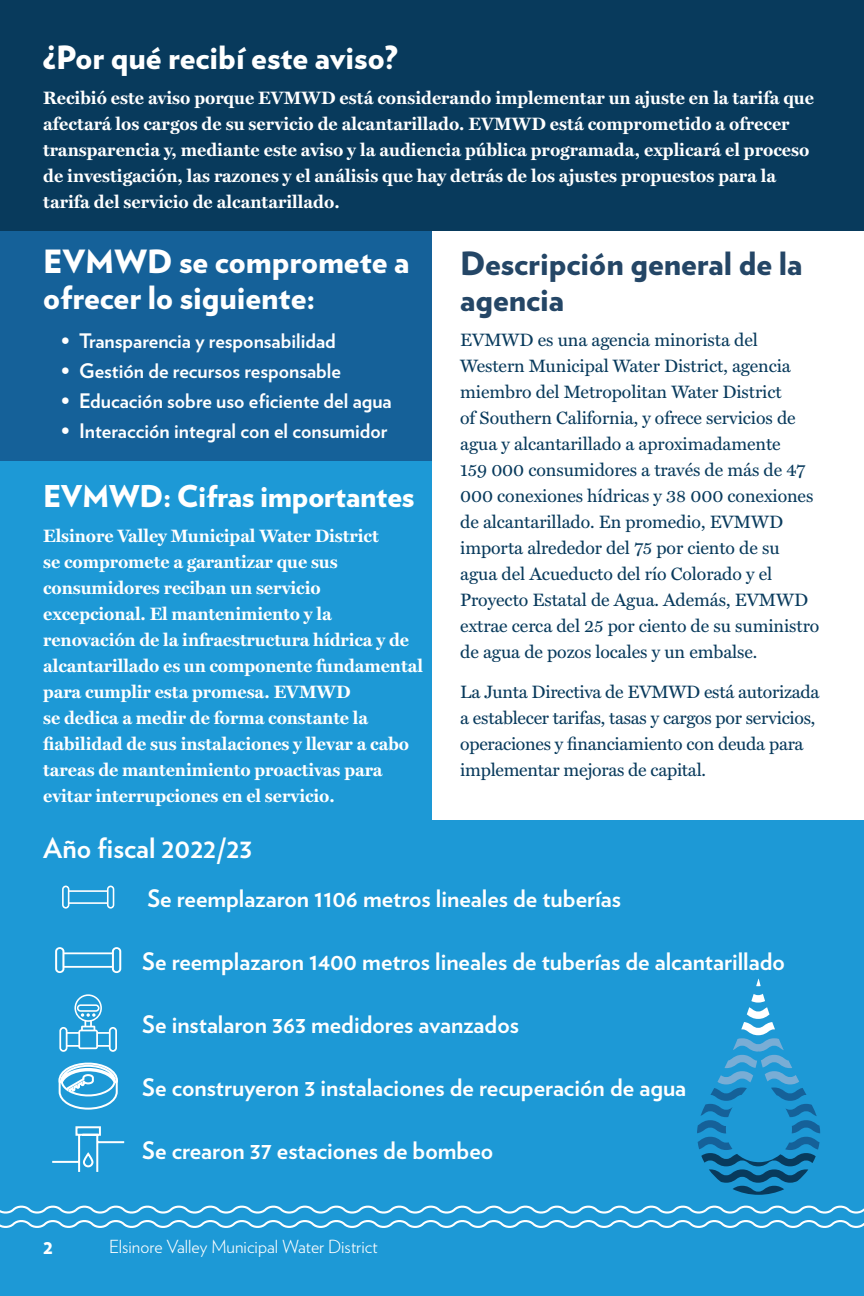
<style>
.page{position:relative;width:864px;height:1296px;background:#fff}
.page>*{position:absolute;margin:0;border:0;box-sizing:border-box;transform-origin:0 0}
.Heading_White{font:900 32px/36px "Verlag";color:#fff}
.Heading_Pipeline{font:900 32px/36px "Verlag";color:#244666}
.Heading_White-2{font:900 30px "Verlag";letter-spacing:-.01em;color:#fff}
.Subheading_White{font:700 28px "Verlag";color:#fff}
.Subheading_White-2{font:700 24px "Verlag";color:#fff}
.t1{font:700 20px "Verlag";color:#fff}
.t2{font:900 20px "Verlag";color:#fff}
.Body_Text_Bold_White{font:700 18px/26px "Miller Text";letter-spacing:-.005em;color:#fff}
.Body_Text_Pipeline{font:18px/26px "Miller Text";letter-spacing:-.005em;color:#083a5c}
.t3{font:300 18px "Verlag";color:#fff}
</style>
<div class="page">
<hr style="left:863px;top:0;width:1px;height:1296px;background:#d3e2f0">
<div style="left:0;top:230px;width:432px;height:231px;background:#156199"></div>
<div style="left:0;top:821px;width:864px;height:475px;background:#1d99d6"></div>
<div style="left:0;top:0;width:864px;height:230px;background:#083a5c"></div>
<div style="left:0;top:461px;width:432px;height:360px;background:#1d99d6"></div>
<svg style="left:62px;top:886px;width:52px;height:23px"></svg>
<svg style="left:55px;top:947px;width:66px;height:26px"></svg>
<svg style="left:59px;top:994px;width:58px;height:58px"></svg>
<svg style="left:58px;top:1062px;width:60px;height:48px"></svg>
<svg style="left:52px;top:1126px;width:73px;height:46px"></svg>
<svg style="left:756px;top:979px;width:5px;height:7px"></svg>
<svg style="left:697px;top:994px;width:123px;height:201px"></svg>
<svg style="left:0;top:1205px;width:864px;height:23px"></svg>
<p class="Heading_White" style="left:43px;top:38px;width:356px">¿Por qué recibí este aviso?</p>
<p class="Body_Text_Bold_White" style="left:43px;top:84px;width:772px">Recibió este aviso porque EVMWD está considerando implementar un ajuste en la tarifa que afectará los cargos de su servicio de alcantarillado. EVMWD está comprometido a ofrecer transparencia y, mediante este aviso y la audiencia pública programada, explicará el proceso de investigación, las razones y el análisis que hay detrás de los ajustes propuestos para la tarifa del servicio de alcantarillado.</p>
<p class="Heading_White" style="left:43px;top:242px;width:368px">EVMWD se compromete a ofrecer lo siguiente:</p>
<p class="t1" style="left:61px;top:325px;width:276px">• Transparencia y responsabilidad</p>
<p class="t1" style="left:61px;top:355px;width:281px">• Gestión de recursos responsable</p>
<p class="t1" style="left:61px;top:385px;width:332px">• Educación sobre uso eficiente del agua</p>
<p class="t1" style="left:61px;top:415px;width:328px">• Interacción integral con el consumidor</p>
<p class="Heading_Pipeline" style="left:460px;top:244px;width:344px">Descripción general de la agencia</p>
<p class="Body_Text_Pipeline" style="left:460px;top:325px;width:361px">EVMWD es una agencia minorista del Western Municipal Water District, agencia miembro del Metropolitan Water District<br>of Southern California, y ofrece servicios de agua y alcantarillado a aproximadamente<br>159 000 consumidores a través de más de 47<br>000 conexiones hídricas y 38 000 conexiones de alcantarillado. En promedio, EVMWD importa alrededor del 75 por ciento de su agua del Acueducto del río Colorado y el Proyecto Estatal de Agua. Además, EVMWD extrae cerca del 25 por ciento de su suministro de agua de pozos locales y un embalse.</p>
<p class="Body_Text_Pipeline" style="left:460px;top:677px;width:361px">La Junta Directiva de EVMWD está autorizada a establecer tarifas, tasas y cargos por servicios, operaciones y financiamiento con deuda para implementar mejoras de capital.</p>
<p class="Heading_White-2" style="left:43px;top:472px;width:373px">EVMWD: Cifras importantes</p>
<p class="Body_Text_Bold_White" style="left:43px;top:522px;width:381px">Elsinore Valley Municipal Water District<br>se compromete a garantizar que sus consumidores reciban un servicio excepcional. El mantenimiento y la renovación de la infraestructura hídrica y de alcantarillado es un componente fundamental para cumplir esta promesa. EVMWD<br>se dedica a medir de forma constante la fiabilidad de sus instalaciones y llevar a cabo tareas de mantenimiento proactivas para evitar interrupciones en el servicio.</p>
<p class="Subheading_White" style="left:43px;top:825px;width:210px">Año fiscal 2022/23</p>
<p class="Subheading_White-2" style="left:147px;top:879px;width:475px">Se reemplazaron 1106 metros lineales de tuberías</p>
<p class="Subheading_White-2" style="left:142px;top:942px;width:644px">Se reemplazaron 1400 metros lineales de tuberías de alcantarillado</p>
<p class="Subheading_White-2" style="left:142px;top:1005px;width:378px">Se instalaron 363 medidores avanzados</p>
<p class="Subheading_White-2" style="left:142px;top:1068px;width:546px">Se construyeron 3 instalaciones de recuperación de agua</p>
<p class="Subheading_White-2" style="left:142px;top:1131px;width:353px">Se crearon 37 estaciones de bombeo</p>
<p class="t2" style="left:43px;top:1231px;width:11px">2</p>
<p class="t3" style="left:109px;top:1233px;width:270px">Elsinore Valley Municipal Water District</p>
</div>
